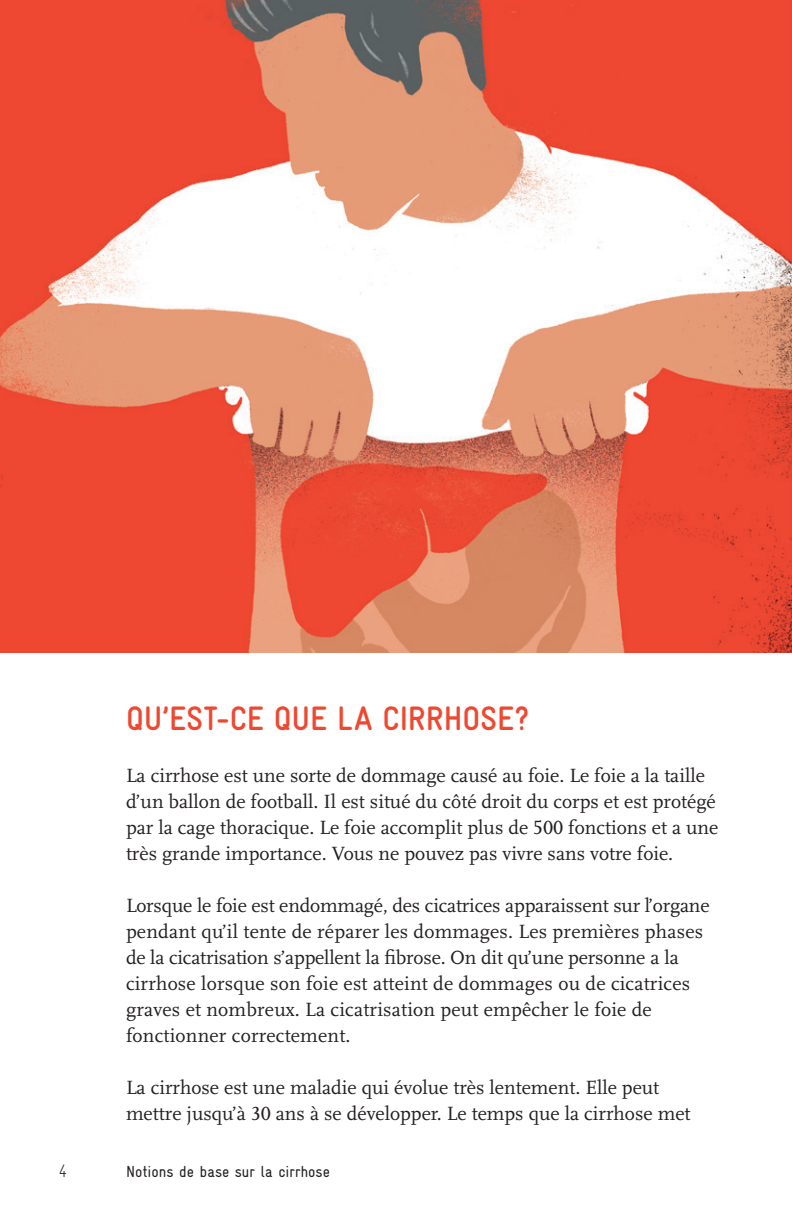
<style>
.page{position:relative;width:792px;height:1224px;background:#fff}
.page>*{position:absolute;margin:0;border:0;box-sizing:border-box;transform-origin:0 0}
.t1{font:700 34px "Gravur Condensed";color:#ef4830}
.t2{font:20px/26px "Scala LF";color:#231f20}
.t3{font:300 18px "Gravur Condensed";color:#231f20}
.t4{font:16px "Gravur Condensed";color:#231f20}
</style>
<div class="page">
<img style="left:0;top:0;width:792px;height:652px">
<h1 class="t1" style="left:126px;top:700px;width:405px">QU’EST-CE QUE LA CIRRHOSE?</h1>
<p class="t2" style="left:126px;top:763px;width:594px">La cirrhose est une sorte de dommage causé au foie. Le foie a la taille d’un ballon de football. Il est situé du côté droit du corps et est protégé par la cage thoracique. Le foie accomplit plus de 500 fonctions et a une très grande importance. Vous ne pouvez pas vivre sans votre foie.</p>
<p class="t2" style="left:126px;top:893px;width:585px">Lorsque le foie est endommagé, des cicatrices apparaissent sur l’organe pendant qu’il tente de réparer les dommages. Les premières phases de la cicatrisation s’appellent la fibrose. On dit qu’une personne a la cirrhose lorsque son foie est atteint de dommages ou de cicatrices graves et nombreux. La cicatrisation peut empêcher le foie de fonctionner correctement.</p>
<p class="t2" style="left:126px;top:1075px;width:566px">La cirrhose est une maladie qui évolue très lentement. Elle peut mettre jusqu’à 30 ans à se développer. Le temps que la cirrhose met</p>
<p class="t3" style="left:58px;top:1161px;width:10px">4</p>
<p class="t4" style="left:126px;top:1163px;width:205px">Notions de base sur la cirrhose</p>
</div>
